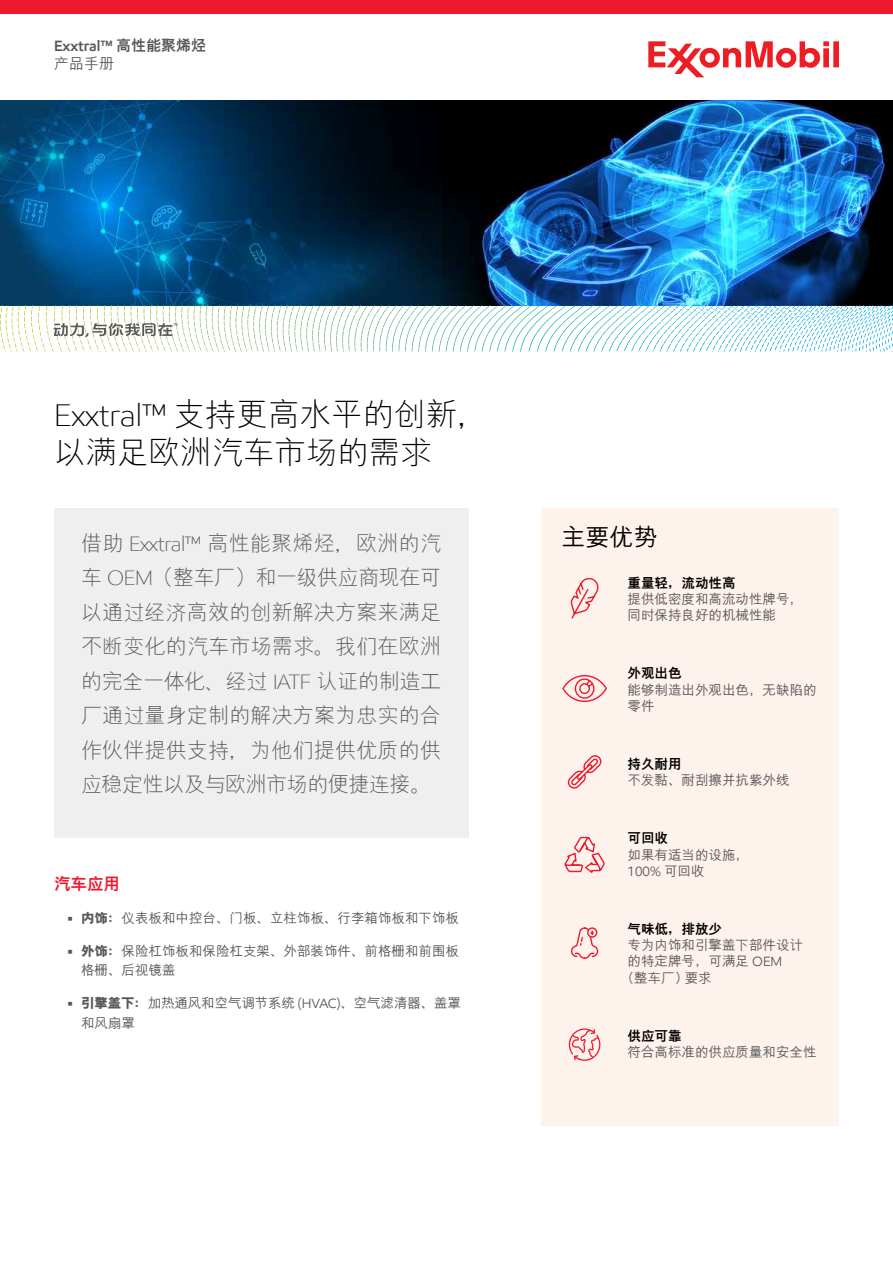
<style>
.page{position:relative;width:893px;height:1263px;background:#fff}
.page>*{position:absolute;margin:0;border:0;box-sizing:border-box;transform-origin:0 0}
.t1{font:300 31.5px/37.8px "M Hei PRC";color:#000}
.t2{font:500 24px "M Hei PRC";color:#000}
.t3{font:300 21px/34.5px "M Hei PRC";letter-spacing:.01em;color:#58585b;text-align:justify}
.t4{font:800 16.5px "M Hei PRC";color:#ed1a2e}
.t5{font:600 15px "E Mprint";color:#58585b}
.t6{font:500 15px "M Hei PRC";color:#58585b}
.t7{font:500 13.5px/19.5px "M Hei PRC";color:#58585b}
.t8{font:800 13.5px "M Hei PRC";color:#000}
.t9{font:13.5px "E Mprint";color:#58585b}
.s1{font-family:"M Hei PRC";font-weight:800}
.s2{font-family:"E Mprint"}
.s3{font-family:"E Mprint";font-weight:700}
.s4{font-weight:800}
.s5{font-family:"E Mprint";font-weight:400}
.s6{font-family:"M Hei PRC";font-weight:500}
</style>
<div class="page">
<img style="left:0;top:101px;width:893px;height:204px">
<svg style="left:648px;top:41px;width:191px;height:36px"></svg>
<div style="left:54px;top:508px;width:414px;height:330px;background:#efeff0"></div>
<svg style="left:572px;top:305px;width:321px;height:4px"></svg>
<svg style="left:0;top:323px;width:177px;height:24px"></svg>
<div style="left:0;top:0;width:893px;height:14px;background:#ed1a2e"></div>
<div style="left:541px;top:508px;width:298px;height:618px;background:#fef2ec"></div>
<svg style="left:567px;top:755px;width:35px;height:34px"></svg>
<svg style="left:571px;top:927px;width:28px;height:32px"></svg>
<svg style="left:564px;top:836px;width:41px;height:37px"></svg>
<svg style="left:570px;top:577px;width:29px;height:42px"></svg>
<svg style="left:562px;top:675px;width:45px;height:27px"></svg>
<svg style="left:569px;top:1028px;width:31px;height:33px"></svg>
<p class="t5" style="left:54px;top:36px;width:154px">Exxtral™ <span class="s1">高性能聚烯烃</span></p>
<p class="t6" style="left:54px;top:55px;width:61px">产品手册</p>
<h1 class="t1" style="left:54px;top:396px;width:436px"><span class="s2">Exxtral™</span> 支持更高水平的创新，以满足欧洲汽车市场的需求</h1>
<h3 class="t3" style="left:81px;top:526px;width:362px">借助 <span class="s2">Exxtral™</span> 高性能聚烯烃，欧洲的汽车 <span class="s2">OEM</span>（整车厂）和一级供应商现在可以通过经济高效的创新解决方案来满足不断变化的汽车市场需求。我们在欧洲的完全一体化、经过 <span class="s2">IATF</span> 认证的制造工厂通过量身定制的解决方案为忠实的合作伙伴提供支持，为他们提供优质的供应稳定性以及与欧洲市场的便捷连接。</h3>
<p class="t4" style="left:54px;top:874px;width:67px">汽车应用</p>
<p class="t7" style="left:68px;top:908px;width:393px"><span class="s3">•</span> <span class="s4">内饰：</span>仪表板和中控台、门板、立柱饰板、行李箱饰板和下饰板</p>
<p class="t7" style="left:81px;top:941px;width:379px;text-indent:-14px"><span class="s3">•</span> <span class="s4">外饰：</span>保险杠饰板和保险杠支架、外部装饰件、前格栅和前围板格栅、后视镜盖</p>
<p class="t7" style="left:81px;top:994px;width:381px;text-indent:-14px"><span class="s3">•</span> <span class="s4">引擎盖下：</span>加热通风和空气调节系统 <span class="s5">(HVAC)</span>、空气滤清器、盖罩和风扇罩</p>
<h2 class="t2" style="left:561px;top:524px;width:97px">主要优势</h2>
<p class="t8" style="left:627px;top:575px;width:109px">重量轻，流动性高</p>
<p class="t7" style="left:627px;top:591px;width:177px;line-height:16.2px">提供低密度和高流动性牌号，同时保持良好的机械性能</p>
<p class="t8" style="left:627px;top:666px;width:55px">外观出色</p>
<p class="t7" style="left:627px;top:682px;width:190px;line-height:16.2px">能够制造出外观出色，无缺陷的零件</p>
<p class="t8" style="left:627px;top:756px;width:55px">持久耐用</p>
<p class="t7" style="left:627px;top:771px;width:163px">不发黏、耐刮擦并抗紫外线</p>
<p class="t8" style="left:627px;top:831px;width:42px">可回收</p>
<p class="t7" style="left:627px;top:845px;width:123px">如果有适当的设施，</p>
<p class="t9" style="left:627px;top:863px;width:78px">100% <span class="s6">可回收</span></p>
<p class="t8" style="left:627px;top:921px;width:96px">气味低，排放少</p>
<p class="t7" style="left:627px;top:936px;width:177px">专为内饰和引擎盖下部件设计</p>
<p class="t7" style="left:627px;top:952px;width:156px">的特定牌号，可满足 <span class="s5">OEM</span></p>
<p class="t7" style="left:621px;top:968px;width:92px">（整车厂）要求</p>
<p class="t8" style="left:627px;top:1028px;width:55px">供应可靠</p>
<p class="t7" style="left:627px;top:1043px;width:190px">符合高标准的供应质量和安全性</p>
</div>
